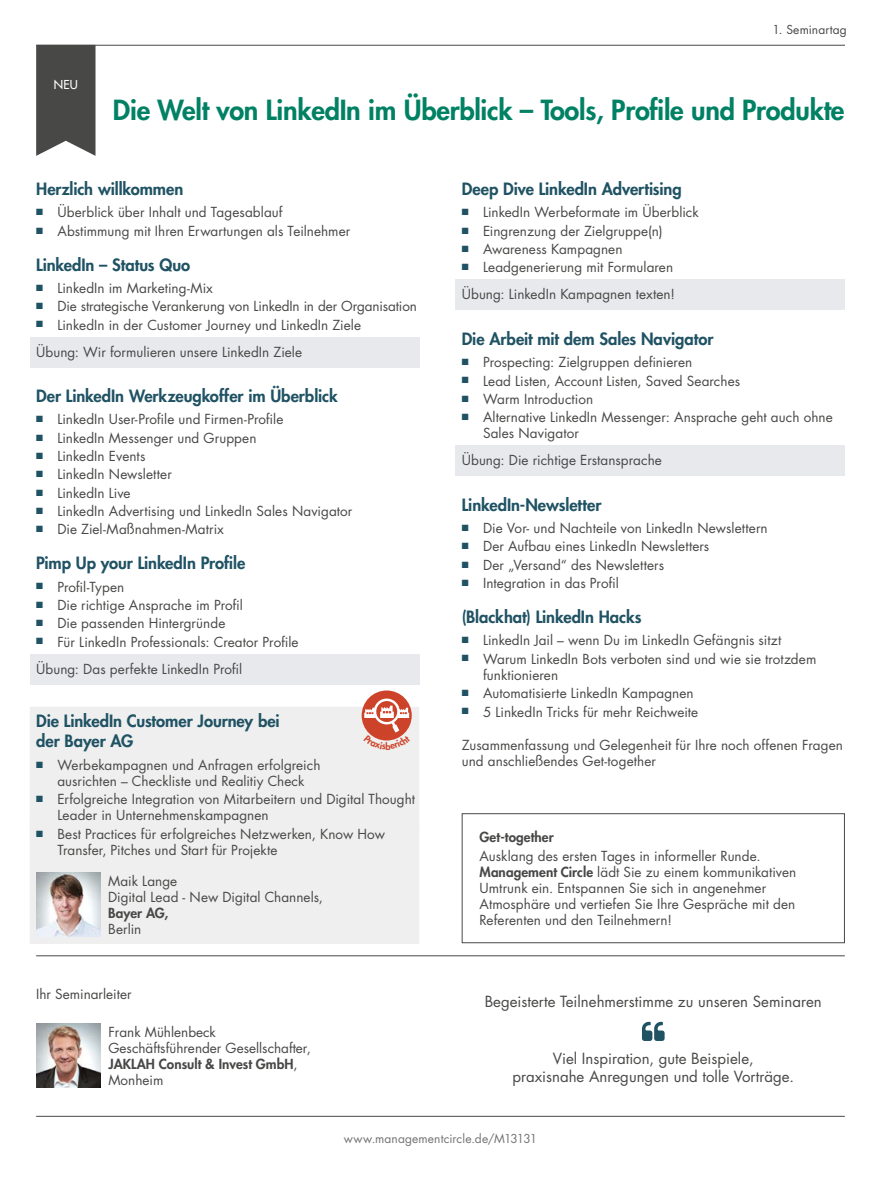
<style>
.page{position:relative;width:881px;height:1178px;background:#fff}
.page>*{position:absolute;margin:0;border:0;box-sizing:border-box;transform-origin:0 0}
.Titel__Seminarthema{font:800 27px "Futura Std";letter-spacing:-.01em;color:#008164}
.Vortragtitel{font:800 16.5px/19.8px "Futura Std";letter-spacing:-.005em;color:#1f5263}
.Teilnehmerstimmen{font:15px/18px "Futura Std";color:#484847;text-align:center}
.Begeisterte_Teilnehm{font:15px "Futura Std";color:#484847}
.Get-together_Kasten{font:13.5px/16.2px "Futura Std";letter-spacing:.005em;color:#484847}
.farbliche_hinterlegu{font:13.5px "Futura Std";letter-spacing:.005em;color:#484847}
.Seminarleiter{font:13.5px/16.2px "Futura Std";color:#484847}
.Pause{font:13.5px/16.2px "Futura Std";letter-spacing:.005em;color:#484847}
.Ref_Name_im-Ablauf{font:13.5px/16.2px "Futura Std";color:#484847}
.Get-together_Kasten-2{font:800 13.5px "Futura Std";letter-spacing:.005em;color:#484847}
.URL{font:12px "Futura Std";letter-spacing:.01em;color:#737373}
.Balken_oben_rechts{font:12px "Futura Std";letter-spacing:.01em;color:#484847}
.Note{font:500 12px "Futura Std";color:#fff}
.s1{font-weight:800}
</style>
<div class="page">
<hr style="left:36px;top:955px;width:808px;height:1px;background:#484847">
<hr style="left:36px;top:1116px;width:808px;height:1px;background:#484847">
<div style="left:461px;top:813px;width:383px;height:130px;border:1px solid #484847"></div>
<div style="left:455px;top:280px;width:389px;height:30px;background:#e7e9ec"></div>
<div style="left:455px;top:446px;width:389px;height:30px;background:#e7e9ec"></div>
<div style="left:30px;top:337px;width:389px;height:30px;background:#e7e9ec"></div>
<div style="left:30px;top:654px;width:389px;height:30px;background:#e7e9ec"></div>
<div style="left:30px;top:707px;width:389px;height:127px;background:#efefef"></div>
<div style="left:30px;top:821px;width:389px;height:123px;background:#efefef"></div>
<img style="left:36px;top:872px;width:64px;height:64px">
<hr style="left:36px;top:45px;width:808px;height:1px;background:#484847">
<svg style="left:36px;top:45px;width:59px;height:111px;background:#555554"></svg>
<svg style="left:361px;top:690px;width:50px;height:50px"></svg>
<img style="left:36px;top:1023px;width:64px;height:64px">
<svg style="left:642px;top:1022px;width:22px;height:19px"></svg>
<svg style="left:363px;top:697px;width:47px;height:44px"></svg>
<p class="Note" style="left:54px;top:77px;width:25px">NEU</p>
<p class="Balken_oben_rechts" style="left:772px;top:22px;width:76px">1. Seminartag</p>
<p class="Titel__Seminarthema" style="left:113px;top:93px;width:732px">Die Welt von LinkedIn im Überblick – Tools, Profile und Produkte</p>
<p class="Vortragtitel" style="left:36px;top:179px;width:149px">Herzlich willkommen</p>
<p class="Get-together_Kasten" style="left:36px;top:205px;width:248px"><sup>■</sup> Überblick über Inhalt und Tagesablauf</p>
<p class="Get-together_Kasten" style="left:36px;top:223px;width:315px"><sup>■</sup> Abstimmung mit Ihren Erwartungen als Teilnehmer</p>
<p class="Vortragtitel" style="left:36px;top:254px;width:155px">LinkedIn – Status Quo</p>
<p class="Get-together_Kasten" style="left:36px;top:280px;width:178px"><sup>■</sup> LinkedIn im Marketing-Mix</p>
<p class="Get-together_Kasten" style="left:36px;top:298px;width:382px"><sup>■</sup> Die strategische Verankerung von LinkedIn in der Organisation</p>
<p class="Get-together_Kasten" style="left:36px;top:317px;width:326px"><sup>■</sup> LinkedIn in der Customer Journey und LinkedIn Ziele</p>
<p class="farbliche_hinterlegu" style="left:36px;top:343px;width:267px">Übung: Wir formulieren unsere LinkedIn Ziele</p>
<p class="Vortragtitel" style="left:36px;top:386px;width:303px">Der LinkedIn Werkzeugkoffer im Überblick</p>
<p class="Get-together_Kasten" style="left:36px;top:411px;width:249px"><sup>■</sup> LinkedIn User-Profile und Firmen-Profile</p>
<p class="Get-together_Kasten" style="left:36px;top:430px;width:222px"><sup>■</sup> LinkedIn Messenger und Gruppen</p>
<p class="Get-together_Kasten" style="left:36px;top:448px;width:111px"><sup>■</sup> LinkedIn Events</p>
<p class="Get-together_Kasten" style="left:36px;top:466px;width:137px"><sup>■</sup> LinkedIn Newsletter</p>
<p class="Get-together_Kasten" style="left:36px;top:485px;width:96px"><sup>■</sup> LinkedIn Live</p>
<p class="Get-together_Kasten" style="left:36px;top:503px;width:318px"><sup>■</sup> LinkedIn Advertising und LinkedIn Sales Navigator</p>
<p class="Get-together_Kasten" style="left:36px;top:521px;width:189px"><sup>■</sup> Die Ziel-Maßnahmen-Matrix</p>
<p class="Vortragtitel" style="left:36px;top:553px;width:211px">Pimp Up your LinkedIn Profile</p>
<p class="Get-together_Kasten" style="left:36px;top:579px;width:89px"><sup>■</sup> Profil-Typen</p>
<p class="Get-together_Kasten" style="left:36px;top:597px;width:208px"><sup>■</sup> Die richtige Ansprache im Profil</p>
<p class="Get-together_Kasten" style="left:36px;top:615px;width:191px"><sup>■</sup> Die passenden Hintergründe</p>
<p class="Get-together_Kasten" style="left:36px;top:634px;width:264px"><sup>■</sup> Für LinkedIn Professionals: Creator Profile</p>
<p class="farbliche_hinterlegu" style="left:36px;top:660px;width:207px">Übung: Das perfekte LinkedIn Profil</p>
<p class="Vortragtitel" style="left:36px;top:711px;width:245px">Die LinkedIn Customer Journey bei der Bayer AG</p>
<p class="Get-together_Kasten" style="left:36px;top:757px;width:286px;text-align:center"><sup>■</sup> Werbekampagnen und Anfragen erfolgreich ausrichten – Checkliste und Realitiy Check</p>
<p class="Get-together_Kasten" style="left:57px;top:791px;width:359px;text-indent:-21px"><sup>■</sup> Erfolgreiche Integration von Mitarbeitern und Digital Thought<br>Leader in Unternehmenskampagnen</p>
<p class="Get-together_Kasten" style="left:57px;top:826px;width:329px;text-indent:-21px"><sup>■</sup> Best Practices für erfolgreiches Netzwerken, Know How<br>Transfer, Pitches und Start für Projekte</p>
<p class="Ref_Name_im-Ablauf" style="left:108px;top:873px;width:216px">Maik Lange<br>Digital Lead - New Digital Channels,<br><span class="s1">Bayer AG,<br></span>Berlin</p>
<p class="Seminarleiter" style="left:36px;top:986px;width:97px">Ihr Seminarleiter</p>
<p class="Seminarleiter" style="left:108px;top:1024px;width:204px">Frank Mühlenbeck<br>Geschäftsführender Gesellschafter,<br><span class="s1">JAKLAH Consult &amp; Invest GmbH</span>,<br>Monheim</p>
<p class="Vortragtitel" style="left:461px;top:179px;width:221px">Deep Dive LinkedIn Advertising</p>
<p class="Get-together_Kasten" style="left:461px;top:205px;width:238px"><sup>■</sup> LinkedIn Werbeformate im Überblick</p>
<p class="Get-together_Kasten" style="left:461px;top:223px;width:202px"><sup>■</sup> Eingrenzung der Zielgruppe(n)</p>
<p class="Get-together_Kasten" style="left:461px;top:241px;width:162px"><sup>■</sup> Awareness Kampagnen</p>
<p class="Get-together_Kasten" style="left:461px;top:260px;width:213px"><sup>■</sup> Leadgenerierung mit Formularen</p>
<p class="farbliche_hinterlegu" style="left:461px;top:286px;width:215px">Übung: LinkedIn Kampagnen texten!</p>
<p class="Vortragtitel" style="left:461px;top:329px;width:253px">Die Arbeit mit dem Sales Navigator</p>
<p class="Get-together_Kasten" style="left:461px;top:354px;width:232px"><sup>■</sup> Prospecting: Zielgruppen definieren</p>
<p class="Get-together_Kasten" style="left:461px;top:373px;width:280px"><sup>■</sup> Lead Listen, Account Listen, Saved Searches</p>
<p class="Get-together_Kasten" style="left:461px;top:391px;width:133px"><sup>■</sup> Warm Introduction</p>
<p class="Get-together_Kasten" style="left:483px;top:409px;width:351px;text-indent:-21px"><sup>■</sup> Alternative LinkedIn Messenger: Ansprache geht auch ohne<br>Sales Navigator</p>
<p class="farbliche_hinterlegu" style="left:461px;top:452px;width:201px">Übung: Die richtige Erstansprache</p>
<p class="Vortragtitel" style="left:461px;top:494px;width:141px">LinkedIn-Newsletter</p>
<p class="Get-together_Kasten" style="left:461px;top:520px;width:307px"><sup>■</sup> Die Vor- und Nachteile von LinkedIn Newslettern</p>
<p class="Get-together_Kasten" style="left:461px;top:538px;width:249px"><sup>■</sup> Der Aufbau eines LinkedIn Newsletters</p>
<p class="Get-together_Kasten" style="left:461px;top:557px;width:204px"><sup>■</sup> Der „Versand“ des Newsletters</p>
<p class="Get-together_Kasten" style="left:461px;top:575px;width:158px"><sup>■</sup> Integration in das Profil</p>
<p class="Vortragtitel" style="left:461px;top:607px;width:181px">(Blackhat) LinkedIn Hacks</p>
<p class="Get-together_Kasten" style="left:461px;top:632px;width:321px"><sup>■</sup> LinkedIn Jail – wenn Du im LinkedIn Gefängnis sitzt</p>
<p class="Get-together_Kasten" style="left:483px;top:651px;width:335px;text-indent:-21px"><sup>■</sup> Warum LinkedIn Bots verboten sind und wie sie trotzdem funktionieren</p>
<p class="Get-together_Kasten" style="left:461px;top:685px;width:233px"><sup>■</sup> Automatisierte LinkedIn Kampagnen</p>
<p class="Get-together_Kasten" style="left:461px;top:704px;width:238px"><sup>■</sup> 5 LinkedIn Tricks für mehr Reichweite</p>
<p class="Pause" style="left:461px;top:737px;width:382px">Zusammenfassung und Gelegenheit für Ihre noch offenen Fragen und anschließendes Get-together</p>
<p class="Get-together_Kasten-2" style="left:479px;top:829px;width:76px">Get-together</p>
<p class="Get-together_Kasten" style="left:479px;top:847px;width:318px">Ausklang des ersten Tages in informeller Runde.<br><span class="s1">Management Circle</span> lädt Sie zu einem kommunikativen Umtrunk ein. Entspannen Sie sich in angenehmer Atmosphäre und vertiefen Sie Ihre Gespräche mit den Referenten und den Teilnehmern!</p>
<p class="Begeisterte_Teilnehm" style="left:484px;top:992px;width:338px">Begeisterte Teilnehmerstimme zu unseren Seminaren</p>
<p class="Teilnehmerstimmen" style="left:512px;top:1050px;width:283px">Viel Inspiration, gute Beispiele,<br>praxisnahe Anregungen und tolle Vorträge.</p>
<p class="URL" style="left:344px;top:1131px;width:194px">www.managementcircle.de/M13131</p>
</div>
